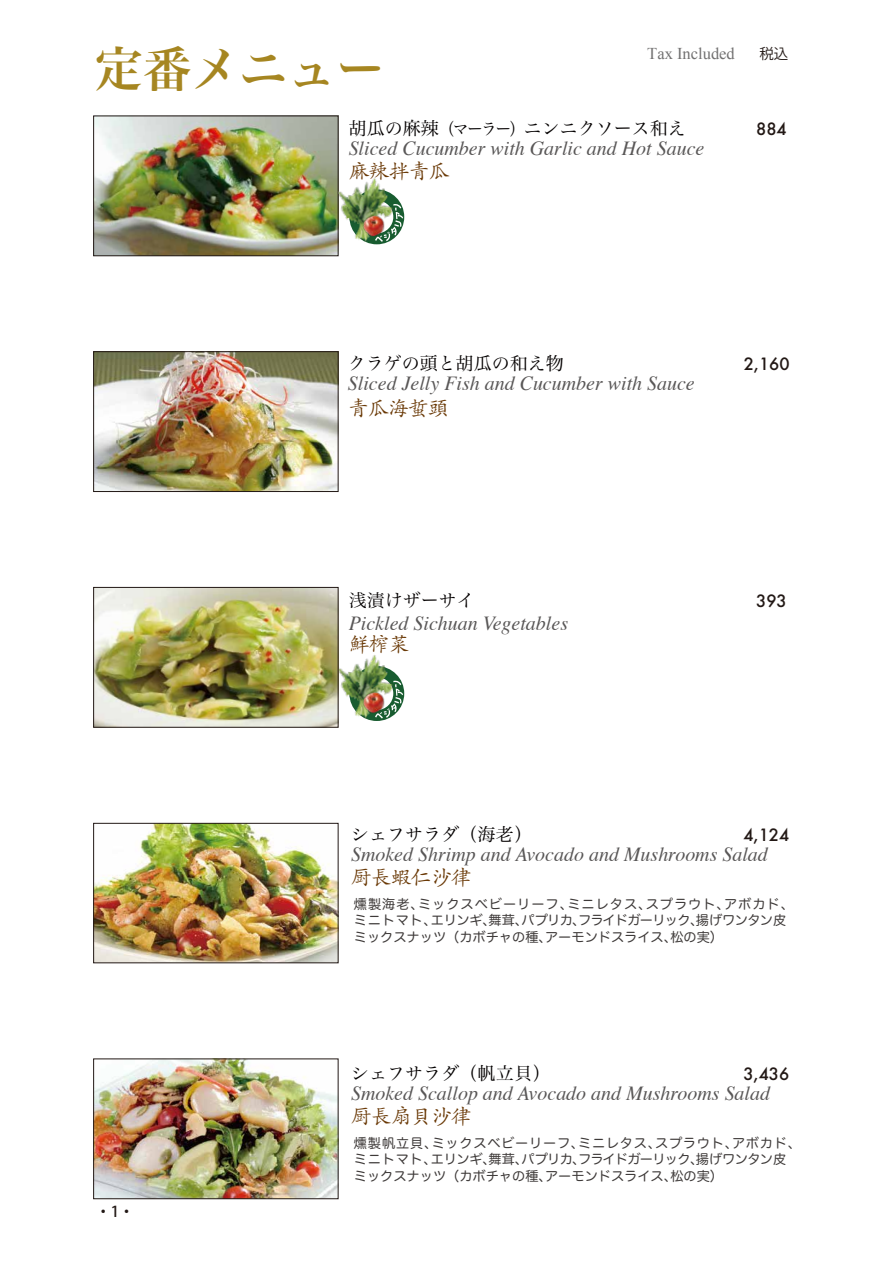
<style>
.page{position:relative;width:893px;height:1263px;background:#fff}
.page>*{position:absolute;margin:0;border:0;box-sizing:border-box;transform-origin:0 0}
.t1{font:48.3px "Hira Min Pro W6";color:#a68621}
.t2{font:21px "Adobe Kaiti Std";letter-spacing:-.05em;color:#6a3906}
.t3{font:italic 19.95px "Times";color:#595757}
.t4{font:18px "Hira Min Pro W3";color:#040000}
.t5{font:500 16.5px "Futura";color:#221815}
.t6{font:16.5px "Times New Roman";color:#727171}
.t7{font:500 15px "Koz Go Pro";color:#221815}
.t8{font:14.4px "Koz Go Pro";color:#221815}
.t9{font:13.2px/16.5px "Hira Maru Pro W4";color:#3e3a39;text-align:justify}
.s1{font-size:16.5px}
</style>
<div class="page">
<img style="left:95px;top:353px;width:241px;height:137px">
<div style="left:93px;top:351px;width:245px;height:141px;border:1px solid #221815"></div>
<img style="left:95px;top:118px;width:241px;height:136px">
<div style="left:93px;top:116px;width:245px;height:140px;border:1px solid #221815"></div>
<svg style="left:401px;top:204px;width:2px;height:26px"></svg>
<img style="left:331px;top:171px;width:70px;height:77px">
<img style="left:358px;top:207px;width:34px;height:36px">
<svg style="left:401px;top:681px;width:2px;height:26px"></svg>
<img style="left:338px;top:648px;width:63px;height:77px">
<img style="left:358px;top:684px;width:34px;height:36px">
<img style="left:95px;top:589px;width:241px;height:136px">
<div style="left:93px;top:587px;width:245px;height:140px;border:1px solid #221815"></div>
<img style="left:95px;top:825px;width:241px;height:136px">
<div style="left:93px;top:823px;width:245px;height:140px;border:1px solid #221815"></div>
<img style="left:95px;top:1061px;width:241px;height:136px">
<div style="left:93px;top:1059px;width:245px;height:140px;border:1px solid #221815"></div>
<h1 class="t1" style="left:95px;top:26px;width:291px">定番メニュー</h1>
<p class="t6" style="left:647px;top:43px;width:89px">Tax Included</p>
<p class="t8" style="left:759px;top:45px;width:30px">税込</p>
<h3 class="t4" style="left:349px;top:113px;width:339px">胡瓜の麻辣<span class="s1">（マーラー）</span>ニンニクソース和え</h3>
<h3 class="t3" style="left:349px;top:131px;width:357px">Sliced Cucumber with Garlic and Hot Sauce</h3>
<h2 class="t2" style="left:349px;top:158px;width:102px">麻辣拌青瓜</h2>
<p class="t5" style="left:756px;top:117px;width:32px">884</p>
<h3 class="t4" style="left:348px;top:348px;width:217px">クラゲの頭と胡瓜の和え物</h3>
<h3 class="t3" style="left:348px;top:366px;width:348px">Sliced Jelly Fish and Cucumber with Sauce</h3>
<h2 class="t2" style="left:348px;top:395px;width:102px">青瓜海蜇頭</h2>
<p class="t5" style="left:744px;top:352px;width:47px">2,160</p>
<h3 class="t4" style="left:349px;top:585px;width:128px">浅漬けザーサイ</h3>
<p class="t5" style="left:756px;top:589px;width:32px">393</p>
<h3 class="t3" style="left:349px;top:606px;width:221px">Pickled Sichuan Vegetables</h3>
<h2 class="t2" style="left:349px;top:631px;width:62px">鮮榨菜</h2>
<h3 class="t4" style="left:351px;top:819px;width:183px">シェフサラダ（海老）</h3>
<p class="t5" style="left:743px;top:823px;width:47px">4,124</p>
<h3 class="t3" style="left:351px;top:837px;width:418px">Smoked Shrimp and Avocado and Mushrooms Salad</h3>
<h2 class="t2" style="left:351px;top:864px;width:122px">厨長蝦仁沙律</h2>
<p class="t9" style="left:354px;top:895px;width:435px">燻製海老､ミックスベビーリーフ､ミニレタス､スプラウト､アボカド､ミニトマト､エリンギ､舞茸､パプリカ､フライドガーリック､揚げワンタン皮ミックスナッツ（カボチャの種､アーモンドスライス､松の実）</p>
<h3 class="t4" style="left:351px;top:1058px;width:201px">シェフサラダ（帆立貝）</h3>
<p class="t5" style="left:743px;top:1062px;width:47px">3,436</p>
<h3 class="t3" style="left:351px;top:1076px;width:420px">Smoked Scallop and Avocado and Mushrooms Salad</h3>
<h2 class="t2" style="left:351px;top:1103px;width:122px">厨長扇貝沙律</h2>
<p class="t7" style="left:96px;top:1202px;width:40px">・1・</p>
<p class="t9" style="left:354px;top:1134px;width:442px;text-align:left">燻製帆立貝､ミックスベビーリーフ､ミニレタス､スプラウト､アボカド､ミニトマト､エリンギ､舞茸､パプリカ､フライドガーリック､揚げワンタン皮ミックスナッツ（カボチャの種､アーモンドスライス､松の実）</p>
</div>
